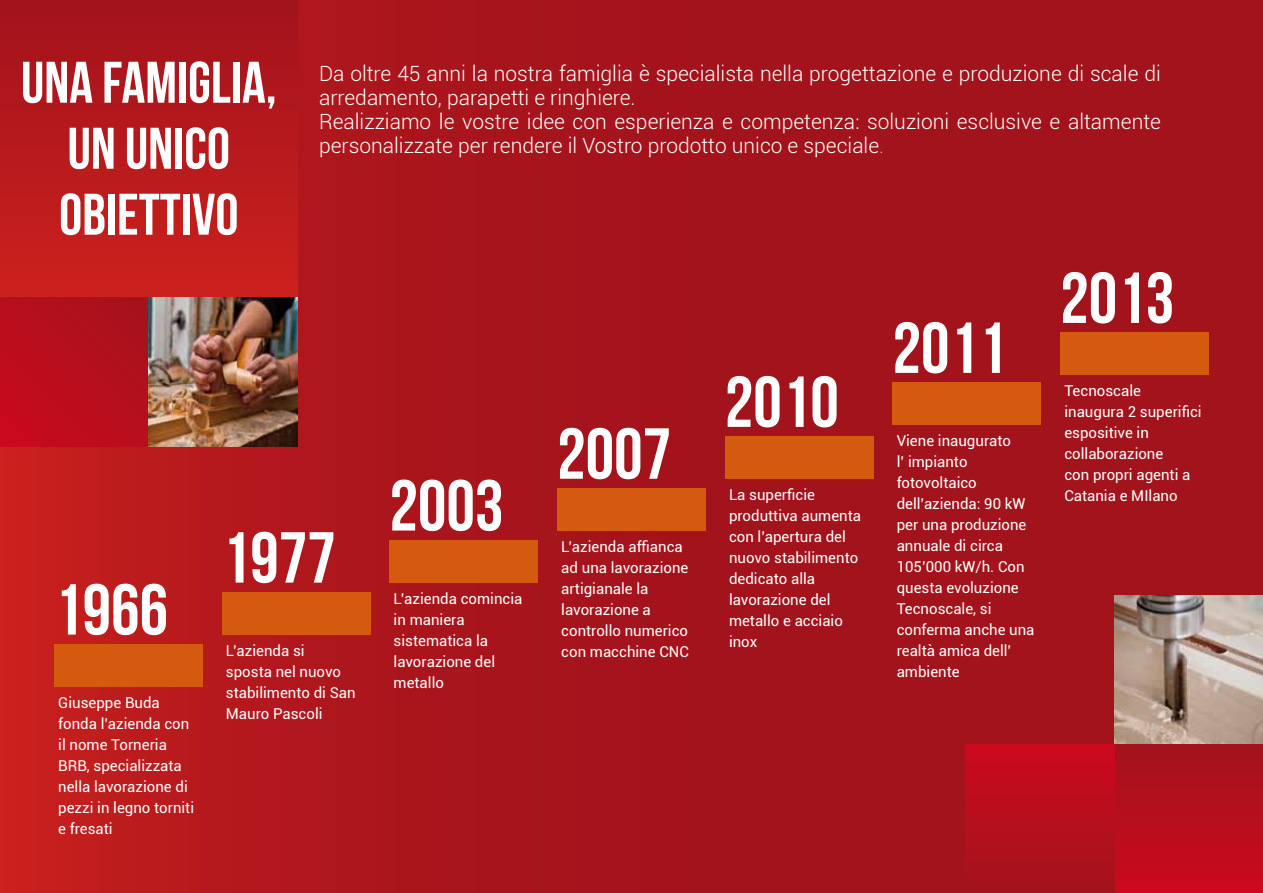
<style>
.page{position:relative;width:1263px;height:893px;background:#fff}
.page>*{position:absolute;margin:0;border:0;box-sizing:border-box;transform-origin:0 0}
.t1{font:72px "Bebas Neue";color:#fff}
.t2{font:58.5px/66px "Bebas Neue";color:#fff;text-align:center}
.t3{font:300 21px/24px "Roboto";color:#fff}
.t4{font:15px/21px "Roboto";color:#fff}
.s1{font-weight:100}
</style>
<div class="page">
<div style="left:0;top:0;width:1263px;height:893px;background:linear-gradient(to right,#bb1b1d,#9a101c)"></div>
<div style="left:0;top:0;width:298px;height:298px;background:linear-gradient(to bottom,#a2121c,#cb211e)"></div>
<img style="left:1114px;top:595px;width:149px;height:149px">
<div style="left:1114px;top:744px;width:149px;height:149px;background:linear-gradient(to bottom,#a2141c,#cc091e)"></div>
<div style="left:965px;top:744px;width:149px;height:149px;background:linear-gradient(to bottom,#cc091e,#a2141c)"></div>
<div style="left:0;top:298px;width:149px;height:148px;background:linear-gradient(to right,#c20c1e,#ad111c)"></div>
<img style="left:149px;top:298px;width:149px;height:148px">
<div style="left:1060px;top:333px;width:149px;height:42px;background:#d45a0f"></div>
<div style="left:892px;top:383px;width:149px;height:42px;background:#d45a0f"></div>
<div style="left:725px;top:437px;width:148px;height:42px;background:#d45a0f"></div>
<div style="left:222px;top:592px;width:148px;height:43px;background:#d45a0f"></div>
<div style="left:389px;top:540px;width:149px;height:43px;background:#d45a0f"></div>
<div style="left:557px;top:488px;width:149px;height:43px;background:#d45a0f"></div>
<div style="left:54px;top:644px;width:149px;height:43px;background:#d45a0f"></div>
<h2 class="t2" style="left:21px;top:49px;width:257px">UNA FAMIGLIA,<br>UN UNICO<br>OBIETTIVO</h2>
<p class="t3" style="left:319px;top:61px;width:843px">Da oltre 45 anni la nostra famiglia è specialista nella progettazione e produzione di scale di arredamento, parapetti e ringhiere.<br>Realizziamo le vostre idee con esperienza e competenza: soluzioni esclusive e altamente personalizzate per rendere il Vostro prodotto unico e speciale<span class="s1">.</span></p>
<h1 class="t1" style="left:892px;top:308px;width:116px">2011</h1>
<h1 class="t1" style="left:1060px;top:258px;width:116px">2013</h1>
<h1 class="t1" style="left:54px;top:570px;width:116px">1966</h1>
<p class="t4" style="left:58px;top:691px;width:137px">Giuseppe Buda fonda l’azienda con il nome Torneria<br>BRB, specializzata nella lavorazione di pezzi in legno torniti e fresati</p>
<h1 class="t1" style="left:222px;top:518px;width:116px">1977</h1>
<p class="t4" style="left:226px;top:639px;width:131px">L’azienda si<br>sposta nel nuovo stabilimento di San<br>Mauro Pascoli</p>
<h1 class="t1" style="left:389px;top:466px;width:116px">2003</h1>
<p class="t4" style="left:394px;top:587px;width:130px">L’azienda comincia in maniera sistematica la lavorazione del metallo</p>
<h1 class="t1" style="left:557px;top:414px;width:116px">2007</h1>
<p class="t4" style="left:561px;top:535px;width:129px">L’azienda affianca ad una lavorazione artigianale la lavorazione a controllo numerico con macchine CNC</p>
<h1 class="t1" style="left:725px;top:362px;width:116px">2010</h1>
<p class="t4" style="left:729px;top:483px;width:134px">La superficie produttiva aumenta con l’apertura del nuovo stabilimento dedicato alla lavorazione del metallo e acciaio inox</p>
<p class="t4" style="left:897px;top:430px;width:139px">Viene inaugurato<br>l’ impianto fotovoltaico dell’azienda: 90 kW per una produzione annuale di circa<br>105’000 kW/h. Con questa evoluzione<br>Tecnoscale, si conferma anche una realtà amica dell’ ambiente</p>
<p class="t4" style="left:1064px;top:380px;width:139px">Tecnoscale inaugura 2 superifici espositive in collaborazione<br>con propri agenti a<br>Catania e MIlano</p>
</div>
